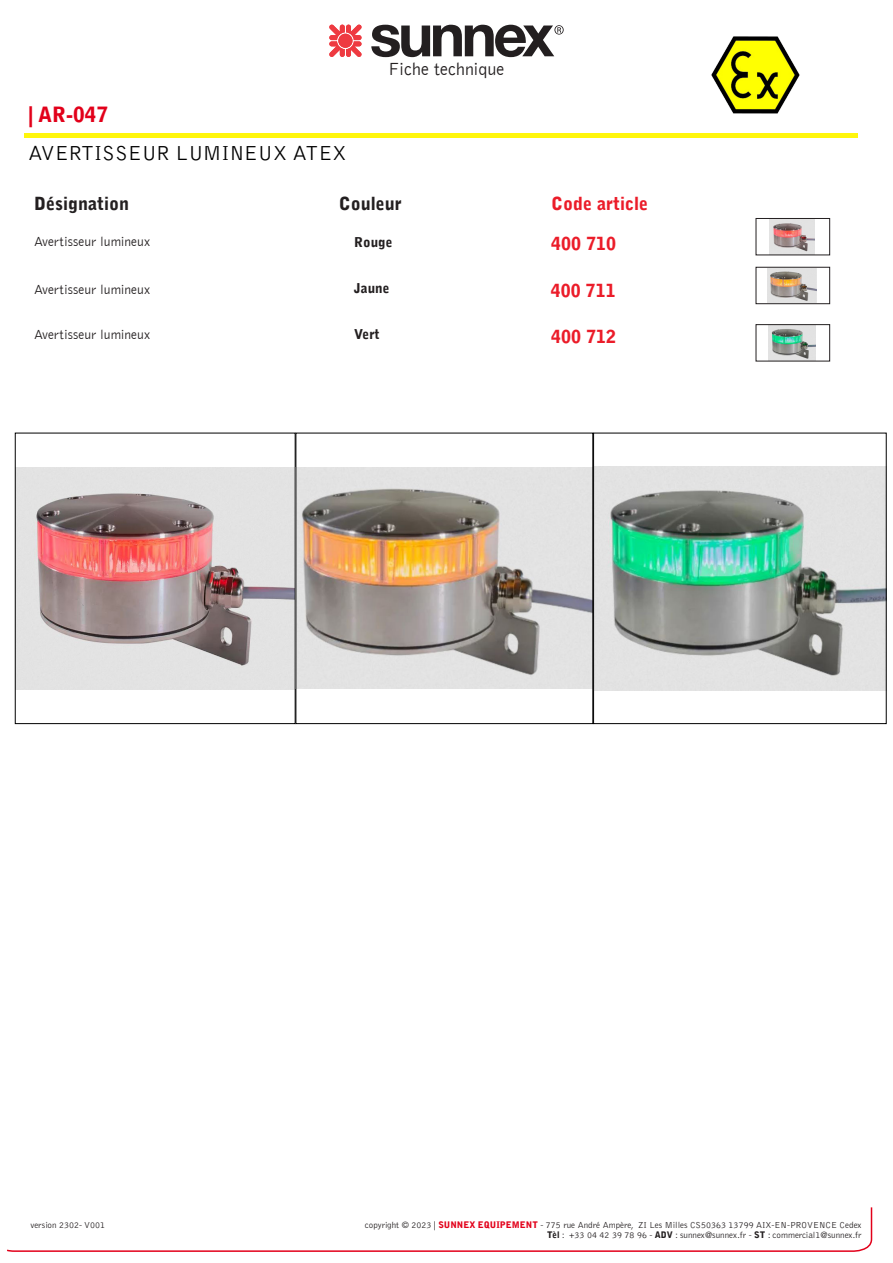
<style>
.page{position:relative;width:893px;height:1263px;background:#fff}
.page>*{position:absolute;margin:0;border:0;box-sizing:border-box;transform-origin:0 0}
.t1{font:300 21px "Bell Gothic Std";color:#000}
.t2{font:900 21px "Bell Gothic Std";color:#e2001a}
.t3{font:900 18px "Bell Gothic Std";color:#eb1c29}
.t4{font:900 18px "Bell Gothic";color:#231f20}
.t5{font:300 18px "Bell Gothic";color:#231f20}
.t6{font:900 18px "Bell Gothic";color:#eb1c29}
.t7{font:300 13.5px "Bell Gothic";color:#231f20}
.t8{font:900 13.5px "Bell Gothic";color:#231f20}
.t9{font:300 9px "Bell Gothic Std";color:#231f20}
.s1{font-family:"Bell Gothic";font-weight:900;color:#e2001a}
.s2{font-family:"Bell Gothic";font-weight:900}
</style>
<div class="page">
<svg style="left:329px;top:25px;width:33px;height:32px"></svg>
<svg style="left:371px;top:25px;width:192px;height:32px"></svg>
<hr style="left:24px;top:134px;width:834px;height:4px;background:#fff60c">
<img style="left:769px;top:326px;width:46px;height:33px">
<div style="left:756px;top:324px;width:74px;height:37px;border:1px solid #231f20"></div>
<svg style="left:7px;top:1207px;width:866px;height:45px"></svg>
<img style="left:17px;top:467px;width:868px;height:223px">
<div style="left:15px;top:433px;width:281px;height:291px;border:1px solid #000"></div>
<img style="left:711px;top:36px;width:89px;height:78px">
<img style="left:769px;top:220px;width:45px;height:33px">
<div style="left:756px;top:218px;width:74px;height:37px;border:1px solid #231f20"></div>
<img style="left:768px;top:269px;width:48px;height:33px">
<div style="left:756px;top:267px;width:74px;height:37px;border:1px solid #231f20"></div>
<div style="left:593px;top:433px;width:294px;height:291px;border:1px solid #000"></div>
<p class="t2" style="left:28px;top:102px;width:81px">| AR-047</p>
<p class="t1" style="left:29px;top:142px;width:319px">AVERTISSEUR LUMINEUX ATEX</p>
<p class="t5" style="left:388px;top:60px;width:118px">Fiche technique</p>
<p class="t4" style="left:34px;top:193px;width:97px">Désignation</p>
<p class="t6" style="left:551px;top:193px;width:98px">Code article</p>
<p class="t7" style="left:34px;top:235px;width:118px">Avertisseur lumineux</p>
<p class="t4" style="left:339px;top:193px;width:65px">Couleur</p>
<p class="t8" style="left:354px;top:234px;width:40px">Rouge</p>
<p class="t3" style="left:551px;top:233px;width:66px">400 710</p>
<p class="t3" style="left:551px;top:280px;width:66px">400 711</p>
<p class="t8" style="left:354px;top:280px;width:37px">Jaune</p>
<p class="t7" style="left:34px;top:283px;width:118px">Avertisseur lumineux</p>
<p class="t7" style="left:34px;top:327px;width:118px">Avertisseur lumineux</p>
<p class="t8" style="left:354px;top:327px;width:27px">Vert</p>
<p class="t3" style="left:551px;top:326px;width:66px">400 712</p>
<p class="t9" style="left:30px;top:1220px;width:76px">version 2302- V001</p>
<p class="t9" style="left:365px;top:1220px;width:498px">copyright © 2023 | <span class="s1">SUNNEX EQUIPEMENT</span> - 775 rue André Ampère, ZI Les Milles CS50363 13799 AIX-EN-PROVENCE Cedex</p>
<p class="t9" style="left:547px;top:1230px;width:316px"><span class="s2">Tèl</span> : +33 04 42 39 78 96 - <span class="s2">ADV</span> : sunnex@sunnex.fr - <span class="s2">ST</span> : commercial1@sunnex.fr</p>
</div>
